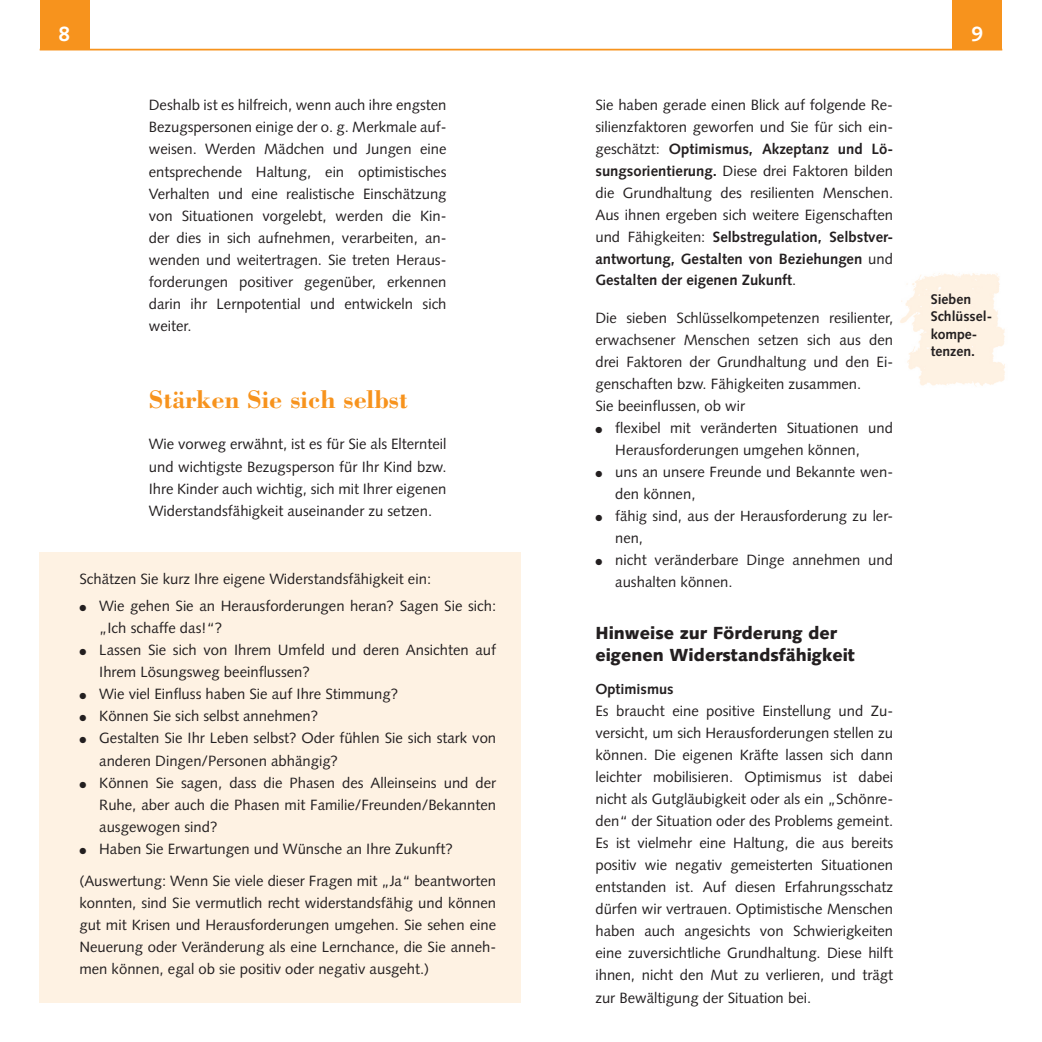
<style>
.page{position:relative;width:1042px;height:1042px;background:#fff}
.page>*{position:absolute;margin:0;border:0;box-sizing:border-box;transform-origin:0 0}
.t1{font:700 26.25px "Bodoni";color:#f7931d}
.t2{font:700 21px "Syntax";color:#fff}
.t3{font:900 17.5px/22.4px "Syntax";color:#231f20}
.t4{font:14.88px/22.1px "Syntax";color:#231f20}
.t5{font:14.7px/21.9px "Syntax";color:#231f20}
.t6{font:700 14.53px "Syntax";color:#231f20}
.t7{font:700 14px/17.5px "Syntax";color:#231f20}
.s1{font-weight:700}
</style>
<div class="page">
<div style="left:40px;top:0;width:49px;height:50px;background:#f7931d"></div>
<div style="left:952px;top:0;width:50px;height:50px;background:#f7931d"></div>
<div style="left:40px;top:552px;width:481px;height:450px;background:#fef2e3"></div>
<hr style="left:40px;top:49px;width:962px;height:1px;background:#f7931d">
<img style="left:900px;top:273px;width:105px;height:114px">
<h2 class="t2" style="left:59px;top:21px;width:13px">8</h2>
<h2 class="t2" style="left:971px;top:21px;width:13px">9</h2>
<p class="t4" style="left:149px;top:94px;width:299px;text-align:justify">Deshalb ist es hilfreich, wenn auch ihre engsten Bezugspersonen einige der o. g. Merkmale auf&shy;weisen. Werden Mädchen und Jungen eine entsprechende Haltung, ein optimistisches Verhalten und eine realistische Einschätzung von Situationen vorgelebt, werden die Kin&shy;der dies in sich aufnehmen, verarbeiten, an&shy;wenden und weitertragen. Sie treten Heraus&shy;forderungen positiver gegenüber, erkennen darin ihr Lernpotential und entwickeln sich weiter.</p>
<h1 class="t1" style="left:149px;top:382px;width:260px">Stärken Sie sich selbst</h1>
<p class="t4" style="left:149px;top:433px;width:299px;text-align:justify">Wie vorweg erwähnt, ist es für Sie als Elternteil und wichtigste Bezugsperson für Ihr Kind bzw.<br>Ihre Kinder auch wichtig, sich mit Ihrer eigenen Widerstandsfähigkeit auseinander zu setzen.</p>
<p class="t4" style="left:79px;top:568px;width:353px">Schätzen Sie kurz Ihre eigene Widerstandsfähigkeit ein:</p>
<p class="t4" style="left:99px;top:595px;width:398px;text-indent:-20px">● Wie gehen Sie an Herausforderungen heran? Sagen Sie sich: „Ich schaffe das!“?</p>
<p class="t4" style="left:99px;top:639px;width:398px;text-indent:-20px">● Lassen Sie sich von Ihrem Umfeld und deren Ansichten auf<br>Ihrem Lösungsweg beeinflussen?</p>
<p class="t4" style="left:79px;top:683px;width:320px">● Wie viel Einfluss haben Sie auf Ihre Stimmung?</p>
<p class="t4" style="left:79px;top:705px;width:240px">● Können Sie sich selbst annehmen?</p>
<p class="t4" style="left:99px;top:727px;width:398px;text-indent:-20px">● Gestalten Sie Ihr Leben selbst? Oder fühlen Sie sich stark von anderen Dingen/Personen abhängig?</p>
<p class="t4" style="left:99px;top:771px;width:398px;text-align:justify;text-indent:-20px">● Können Sie sagen, dass die Phasen des Alleinseins und der Ruhe, aber auch die Phasen mit Familie/Freunden/Bekannten ausgewogen sind?</p>
<p class="t4" style="left:79px;top:832px;width:418px;line-height:32px">● Haben Sie Erwartungen und Wünsche an Ihre Zukunft? (Auswertung: Wenn Sie viele dieser Fragen mit „Ja“ beantworten</p>
<p class="t4" style="left:79px;top:891px;width:418px;text-align:justify">konnten, sind Sie vermutlich recht widerstandsfähig und können gut mit Krisen und Herausforderungen umgehen. Sie sehen eine Neuerung oder Veränderung als eine Lernchance, die Sie anneh&shy;men können, egal ob sie positiv oder negativ ausgeht.)</p>
<p class="t4" style="left:595px;top:94px;width:299px;text-align:justify">Sie haben gerade einen Blick auf folgende Re&shy;silienzfaktoren geworfen und Sie für sich ein&shy;geschätzt: <span class="s1">Optimismus, Akzeptanz und Lö&shy;sungsorientierung.</span> Diese drei Faktoren bilden die Grundhaltung des resilienten Menschen.<br>Aus ihnen ergeben sich weitere Eigenschaften und Fähigkeiten: <span class="s1">Selbstregulation, Selbstver&shy;antwortung, Gestalten von Beziehungen</span> und <span class="s1">Gestalten der eigenen Zukunft</span>.</p>
<p class="t4" style="left:595px;top:307px;width:299px">Die sieben Schlüsselkompetenzen resilienter, erwachsener Menschen setzen sich aus den drei Faktoren der Grundhaltung und den Ei&shy;genschaften bzw. Fähigkeiten zusammen.<br>Sie beeinflussen, ob wir</p>
<p class="t4" style="left:615px;top:417px;width:279px;text-indent:-20px">● flexibel mit veränderten Situationen und<br>Herausforderungen umgehen können,</p>
<p class="t4" style="left:615px;top:461px;width:279px;text-indent:-20px">● uns an unsere Freunde und Bekannte wen&shy;den können,</p>
<p class="t5" style="left:615px;top:505px;width:279px;text-indent:-20px">● fähig sind, aus der Herausforderung zu ler&shy;nen,</p>
<p class="t4" style="left:615px;top:548px;width:279px;text-indent:-20px">● nicht veränderbare Dinge annehmen und aushalten können.</p>
<p class="t3" style="left:595px;top:622px;width:261px">Hinweise zur Förderung der eigenen Widerstandsfähigkeit</p>
<p class="t6" style="left:595px;top:680px;width:80px">Optimismus</p>
<p class="t4" style="left:595px;top:699px;width:299px;text-align:justify">Es braucht eine positive Einstellung und Zu&shy;versicht, um sich Herausforderungen stellen zu können. Die eigenen Kräfte lassen sich dann leichter mobilisieren. Optimismus ist dabei nicht als Gutgläubigkeit oder als ein „Schönre&shy;den“ der Situation oder des Problems gemeint.<br>Es ist vielmehr eine Haltung, die aus bereits positiv wie negativ gemeisterten Situationen entstanden ist. Auf diesen Erfahrungsschatz dürfen wir vertrauen. Optimistische Menschen haben auch angesichts von Schwierigkeiten eine zuversichtliche Grundhaltung. Diese hilft ihnen, nicht den Mut zu verlieren, und trägt zur Bewältigung der Situation bei.</p>
<p class="t7" style="left:931px;top:290px;width:63px">Sieben<br>Schlüssel&shy;kompe&shy;tenzen.</p>
</div>
